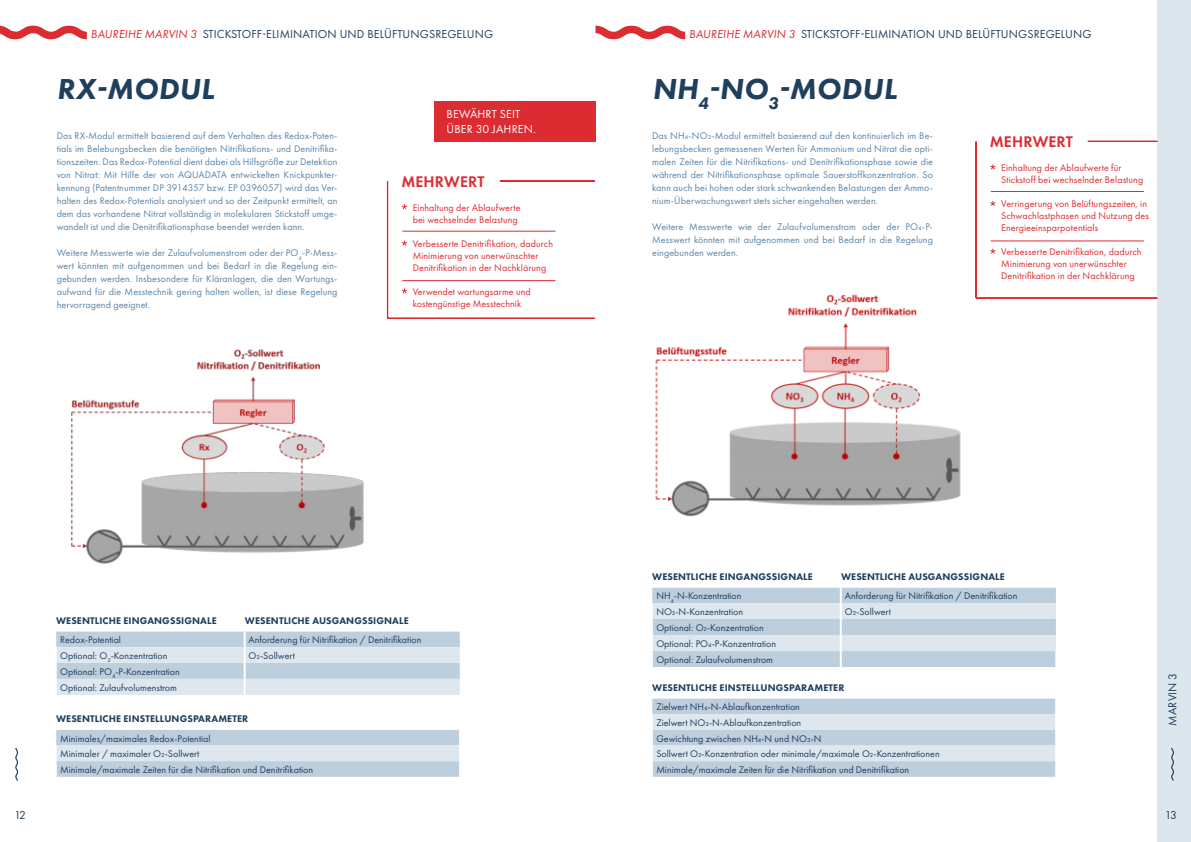
<style>
.page{position:relative;width:1191px;height:842px;background:#fff}
.page>*{position:absolute;margin:0;border:0;box-sizing:border-box;transform-origin:0 0}
.t1{font:italic 800 30px "Futura PT";letter-spacing:.01em;color:#203f5d}
.t2{font:600 16px "Futura PT";letter-spacing:.01em;color:#dc2b31}
.t3{font:12px "Futura PT";letter-spacing:.01em;color:#203f5d}
.t4{font:12px/14.4px "Futura PT";letter-spacing:.01em;color:#fff}
.t5{font:10px/13px "Futura PT";letter-spacing:.01em;color:#5a85a8;text-align:justify}
.t6{font:10px/15.6px "Futura PT";color:#203f5d}
.t7{font:10px/12px "Futura PT";letter-spacing:.01em;color:#dc2b31}
.t8{font:800 10px "Futura PT";letter-spacing:.01em;color:#203f5d}
.s1{font-style:italic;color:#dc2b31}
</style>
<div class="page">
<div style="left:1157px;top:0;width:34px;height:842px;background:#dce6ed"></div>
<svg style="left:1171px;top:747px;width:3px;height:34px"></svg>
<svg style="left:15px;top:747px;width:4px;height:34px"></svg>
<svg style="left:0;top:25px;width:87px;height:15px"></svg>
<svg style="left:595px;top:25px;width:90px;height:15px"></svg>
<img style="left:71px;top:349px;width:293px;height:215px">
<svg style="left:56px;top:632px;width:404px;height:63px"></svg>
<svg style="left:56px;top:730px;width:404px;height:47px"></svg>
<img style="left:655px;top:294px;width:306px;height:223px">
<svg style="left:652px;top:588px;width:404px;height:79px"></svg>
<svg style="left:652px;top:699px;width:404px;height:78px"></svg>
<svg style="left:975px;top:141px;width:182px;height:158px"></svg>
<svg style="left:387px;top:180px;width:208px;height:139px"></svg>
<div style="left:434px;top:101px;width:161px;height:40px;background:#dc2b31"></div>
<p class="t3" style="left:91px;top:27px;width:404px"><span class="s1">BAUREIHE MARVIN 3</span> STICKSTOFF-ELIMINATION UND BELÜFTUNGSREGELUNG</p>
<p class="t3" style="left:689px;top:27px;width:404px"><span class="s1">BAUREIHE MARVIN 3</span> STICKSTOFF-ELIMINATION UND BELÜFTUNGSREGELUNG</p>
<h1 class="t1" style="left:57px;top:72px;width:159px">RX-MODUL</h1>
<p class="t5" style="left:57px;top:130px;width:282px">Das RX-Modul ermittelt basierend auf dem Verhalten des Redox-Poten&shy;tials im Belebungsbecken die benötigten Nitrifikations- und Denitrifika&shy;tionszeiten. Das Redox-Potential dient dabei als Hilfsgröße zur Detektion von Nitrat: Mit Hilfe der von AQUADATA entwickelten Knickpunkter&shy;kennung (Patentnummer DP 3914357 bzw. EP 0396057) wird das Ver&shy;halten des Redox-Potentials analysiert und so der Zeitpunkt ermittelt, an dem das vorhandene Nitrat vollständig in molekularen Stickstoff umge&shy;wandelt ist und die Denitrifikationsphase beendet werden kann.</p>
<p class="t5" style="left:57px;top:247px;width:282px">Weitere Messwerte wie der Zulaufvolumenstrom oder der PO<sub>4</sub>-P-Mess&shy;wert könnten mit aufgenommen und bei Bedarf in die Regelung ein&shy;gebunden werden. Insbesondere für Kläranlagen, die den Wartungs&shy;aufwand für die Messtechnik gering halten wollen, ist diese Regelung hervorragend geeignet.</p>
<p class="t4" style="left:446px;top:107px;width:91px">BEWÄHRT SEIT<br>ÜBER 30 JAHREN.</p>
<h2 class="t2" style="left:401px;top:172px;width:85px">MEHRWERT</h2>
<p class="t7" style="left:413px;top:202px;width:109px">Einhaltung der Ablaufwerte bei wechselnder Belastung</p>
<p class="t7" style="left:413px;top:238px;width:142px">Verbesserte Denitrifikation, dadurch<br>Minimierung von unerwünschter<br>Denitrifikation in der Nachklärung</p>
<p class="t7" style="left:413px;top:286px;width:120px">Verwendet wartungsarme und kostengünstige Messtechnik</p>
<h1 class="t1" style="left:652px;top:72px;width:246px">NH<sub>4</sub>-NO<sub>3</sub>-MODUL</h1>
<p class="t5" style="left:652px;top:130px;width:282px">Das NH₄-NO₃-Modul ermittelt basierend auf den kontinuierlich im Be&shy;lebungsbecken gemessenen Werten für Ammonium und Nitrat die opti&shy;malen Zeiten für die Nitrifikations- und Denitrifikationsphase sowie die während der Nitrifikationsphase optimale Sauerstoffkonzentration. So kann auch bei hohen oder stark schwankenden Belastungen der Ammo&shy;nium-Überwachungswert stets sicher eingehalten werden.</p>
<p class="t5" style="left:652px;top:221px;width:282px">Weitere Messwerte wie der Zulaufvolumenstrom oder der PO₄-P-Messwert könnten mit aufgenommen und bei Bedarf in die Regelung eingebunden werden.</p>
<h2 class="t2" style="left:990px;top:132px;width:85px">MEHRWERT</h2>
<p class="t7" style="left:1001px;top:162px;width:144px">Einhaltung der Ablaufwerte für<br>Stickstoff bei wechselnder Belastung</p>
<p class="t7" style="left:1001px;top:198px;width:149px">Verringerung von Belüftungszeiten, in<br>Schwachlastphasen und Nutzung des<br>Energieeinsparpotentials</p>
<p class="t7" style="left:1001px;top:246px;width:142px">Verbesserte Denitrifikation, dadurch<br>Minimierung von unerwünschter<br>Denitrifikation in der Nachklärung</p>
<p class="t3" style="left:14px;top:809px;width:13px">12</p>
<p class="t8" style="left:56px;top:614px;width:162px">WESENTLICHE EINGANGSSIGNALE</p>
<p class="t8" style="left:245px;top:614px;width:165px">WESENTLICHE AUSGANGSSIGNALE</p>
<p class="t6" style="left:60px;top:632px;width:62px">Redox-Potential</p>
<p class="t6" style="left:249px;top:632px;width:174px">Anforderung für Nitrifikation / Denitrifikation</p>
<p class="t6" style="left:60px;top:648px;width:109px">Optional: O<sub>2</sub>-Konzentration</p>
<p class="t6" style="left:249px;top:648px;width:48px">O₂-Sollwert</p>
<p class="t6" style="left:60px;top:663px;width:121px;line-height:16px">Optional: PO<sub>4</sub>-P-Konzentration<br>Optional: Zulaufvolumenstrom</p>
<p class="t8" style="left:56px;top:713px;width:194px">WESENTLICHE EINSTELLUNGSPARAMETER</p>
<p class="t6" style="left:60px;top:731px;width:254px">Minimales/maximales Redox-Potential<br>Minimaler / maximaler O₂-Sollwert<br>Minimale/maximale Zeiten für die Nitrifikation und Denitrifikation</p>
<p class="t8" style="left:652px;top:571px;width:162px">WESENTLICHE EINGANGSSIGNALE</p>
<p class="t8" style="left:841px;top:571px;width:165px">WESENTLICHE AUSGANGSSIGNALE</p>
<p class="t6" style="left:656px;top:588px;width:87px">NH<sub>4</sub>-N-Konzentration</p>
<p class="t6" style="left:844px;top:588px;width:174px">Anforderung für Nitrifikation / Denitrifikation</p>
<p class="t6" style="left:656px;top:604px;width:88px">NO₃-N-Konzentration</p>
<p class="t6" style="left:844px;top:604px;width:48px">O₂-Sollwert</p>
<p class="t6" style="left:656px;top:620px;width:121px;line-height:16px">Optional: O₂-Konzentration<br>Optional: PO₄-P-Konzentration<br>Optional: Zulaufvolumenstrom</p>
<p class="t8" style="left:652px;top:681px;width:194px">WESENTLICHE EINSTELLUNGSPARAMETER</p>
<p class="t6" style="left:656px;top:699px;width:285px">Zielwert NH₄-N-Ablaufkonzentration<br>Zielwert NO₃-N-Ablaufkonzentration<br>Gewichtung zwischen NH₄-N und NO₃-N<br>Sollwert O₂-Konzentration oder minimale/maximale O₂-Konzentrationen Minimale/maximale Zeiten für die Nitrifikation und Denitrifikation</p>
<p class="t3" style="left:1166px;top:726px;width:54px;rotate:-90deg">MARVIN 3</p>
<p class="t3" style="left:1164px;top:809px;width:13px">13</p>
</div>
